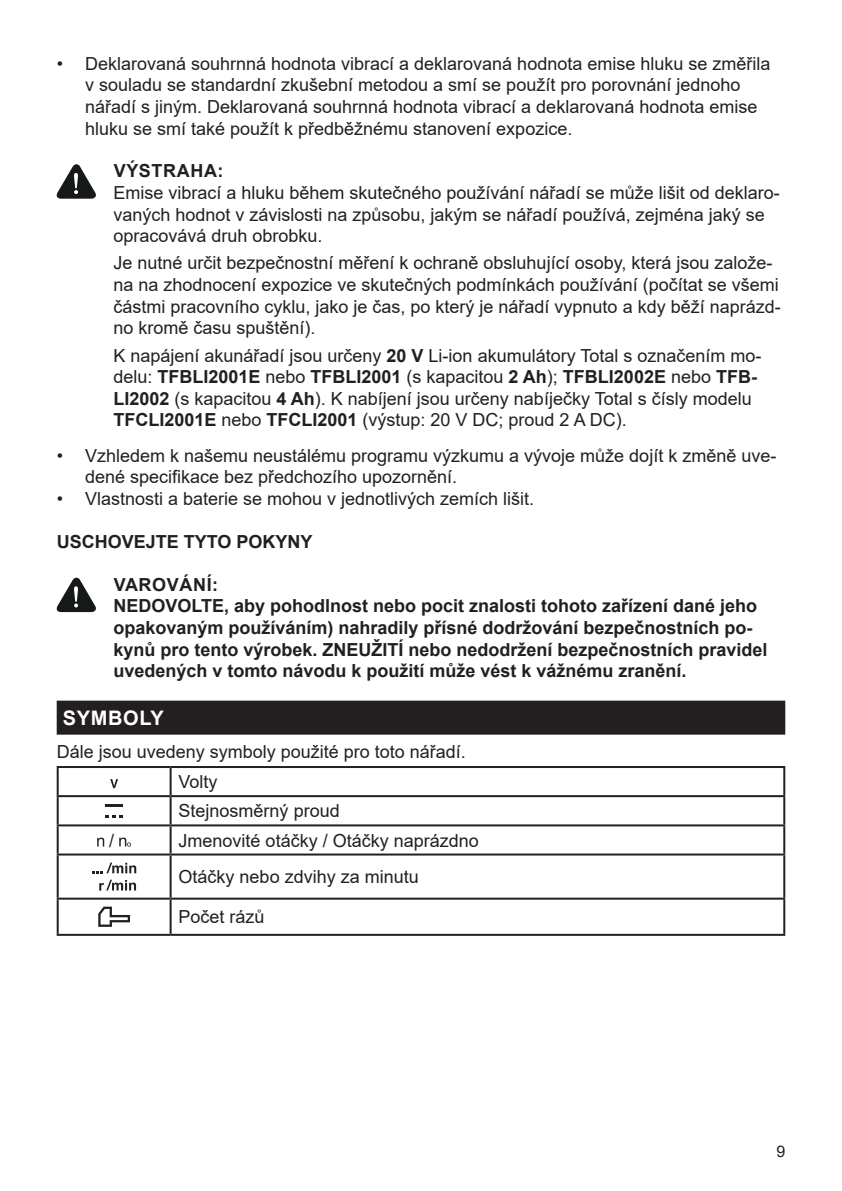
<style>
.page{position:relative;width:842px;height:1191px;background:#fff}
.page>*{position:absolute;margin:0;border:0;box-sizing:border-box;transform-origin:0 0}
.t1{font:700 20px "Arial";letter-spacing:.035em;color:#fff}
.t2{font:18px/21.6px "Arial";color:#231f20}
.t3{font:700 18px/21.6px "Arial";color:#231f20}
.t4{font:700 18px "Arial";letter-spacing:.035em;color:#231f20}
.t5{font:16px "Arial";color:#231f20}
.s1{font-weight:700}
</style>
<div class="page">
<div style="left:57px;top:700px;width:728px;height:34px;background:#231f20"></div>
<svg style="left:57px;top:164px;width:39px;height:35px"></svg>
<svg style="left:57px;top:577px;width:39px;height:35px"></svg>
<hr style="left:57px;top:766px;width:114px;height:2px;background:#231f20">
<hr style="left:57px;top:768px;width:2px;height:27px;background:#231f20">
<hr style="left:171px;top:766px;width:614px;height:2px;background:#231f20">
<hr style="left:170px;top:768px;width:2px;height:27px;background:#231f20">
<hr style="left:783px;top:768px;width:2px;height:27px;background:#231f20">
<hr style="left:57px;top:795px;width:114px;height:2px;background:#231f20">
<hr style="left:57px;top:797px;width:2px;height:27px;background:#231f20">
<hr style="left:171px;top:795px;width:614px;height:2px;background:#231f20">
<hr style="left:170px;top:797px;width:2px;height:27px;background:#231f20">
<hr style="left:783px;top:797px;width:2px;height:27px;background:#231f20">
<hr style="left:57px;top:824px;width:114px;height:2px;background:#231f20">
<hr style="left:57px;top:826px;width:2px;height:27px;background:#231f20">
<hr style="left:171px;top:824px;width:614px;height:2px;background:#231f20">
<hr style="left:170px;top:826px;width:2px;height:27px;background:#231f20">
<hr style="left:783px;top:826px;width:2px;height:27px;background:#231f20">
<hr style="left:57px;top:853px;width:114px;height:2px;background:#231f20">
<hr style="left:57px;top:855px;width:2px;height:42px;background:#231f20">
<hr style="left:171px;top:853px;width:614px;height:2px;background:#231f20">
<hr style="left:170px;top:855px;width:2px;height:42px;background:#231f20">
<hr style="left:783px;top:855px;width:2px;height:42px;background:#231f20">
<hr style="left:57px;top:897px;width:114px;height:2px;background:#231f20">
<hr style="left:57px;top:899px;width:2px;height:35px;background:#231f20">
<hr style="left:171px;top:897px;width:614px;height:2px;background:#231f20">
<hr style="left:170px;top:899px;width:2px;height:35px;background:#231f20">
<hr style="left:783px;top:899px;width:2px;height:35px;background:#231f20">
<hr style="left:57px;top:934px;width:114px;height:2px;background:#231f20">
<hr style="left:171px;top:934px;width:614px;height:2px;background:#231f20">
<svg style="left:110px;top:779px;width:8px;height:9px"></svg>
<svg style="left:105px;top:804px;width:18px;height:2px"></svg>
<svg style="left:105px;top:815px;width:18px;height:2px"></svg>
<svg style="left:97px;top:837px;width:7px;height:9px"></svg>
<svg style="left:119px;top:837px;width:12px;height:9px"></svg>
<svg style="left:92px;top:862px;width:44px;height:11px"></svg>
<svg style="left:99px;top:879px;width:37px;height:11px"></svg>
<svg style="left:98px;top:906px;width:32px;height:21px"></svg>
<p class="t2" style="left:85px;top:53px;width:687px;text-indent:-28px">• Deklarovaná souhrnná hodnota vibrací a deklarovaná hodnota emise hluku se změřila v souladu se standardní zkušební metodou a smí se použít pro porovnání jednoho nářadí s jiným. Deklarovaná souhrnná hodnota vibrací a deklarovaná hodnota emise hluku se smí také použít k předběžnému stanovení expozice.</p>
<p class="t4" style="left:114px;top:158px;width:111px">VÝSTRAHA:</p>
<p class="t2" style="left:113px;top:182px;width:668px">Emise vibrací a hluku během skutečného používání nářadí se může lišit od deklaro&shy;vaných hodnot v závislosti na způsobu, jakým se nářadí používá, zejména jaký se opracovává druh obrobku.</p>
<p class="t2" style="left:113px;top:252px;width:669px">Je nutné určit bezpečnostní měření k ochraně obsluhující osoby, která jsou založe&shy;na na zhodnocení expozice ve skutečných podmínkách používání (počítat se všemi částmi pracovního cyklu, jako je čas, po který je nářadí vypnuto a kdy běží naprázd&shy;no kromě času spuštění).</p>
<p class="t2" style="left:113px;top:344px;width:650px">K napájení akunářadí jsou určeny <span class="s1">20 V</span> Li-ion akumulátory Total s označením mo&shy;delu: <span class="s1">TFBLI2001E</span> nebo <span class="s1">TFBLI2001</span> (s kapacitou <span class="s1">2 Ah</span>); <span class="s1">TFBLI2002E</span> nebo <span class="s1">TFB-LI2002</span> (s kapacitou <span class="s1">4 Ah</span>). K nabíjení jsou určeny nabíječky Total s čísly modelu <span class="s1">TFCLI2001E</span> nebo <span class="s1">TFCLI2001</span> (výstup: 20 V DC; proud 2 A DC).</p>
<p class="t2" style="left:85px;top:444px;width:693px;text-indent:-28px">• Vzhledem k našemu neustálému programu výzkumu a vývoje může dojít k změně uve&shy;dené specifikace bez předchozího upozornění.</p>
<p class="t2" style="left:57px;top:487px;width:479px">• Vlastnosti a baterie se mohou v jednotlivých zemích lišit.</p>
<p class="t3" style="left:57px;top:531px;width:257px">USCHOVEJTE TYTO POKYNY</p>
<p class="t3" style="left:113px;top:574px;width:656px">VAROVÁNÍ:<br>NEDOVOLTE, aby pohodlnost nebo pocit znalosti tohoto zařízení dané jeho opakovaným používáním) nahradily přísné dodržování bezpečnostních po&shy;kynů pro tento výrobek. ZNEUŽITÍ nebo nedodržení bezpečnostních pravidel uvedených v tomto návodu k použití může vést k vážnému zranění.</p>
<p class="t1" style="left:63px;top:703px;width:103px">SYMBOLY</p>
<p class="t2" style="left:57px;top:741px;width:411px">Dále jsou uvedeny symboly použité pro toto nářadí.</p>
<p class="t2" style="left:179px;top:771px;width:41px">Volty</p>
<p class="t2" style="left:179px;top:800px;width:163px">Stejnosměrný proud</p>
<p class="t2" style="left:109px;top:829px;width:7px">/</p>
<p class="t2" style="left:179px;top:821px;width:302px;line-height:36.6px">Jmenovité otáčky / Otáčky naprázdno<br>Otáčky nebo zdvihy za minutu</p>
<p class="t2" style="left:179px;top:906px;width:88px">Počet rázů</p>
<p class="t5" style="left:776px;top:1140px;width:10px">9</p>
</div>
